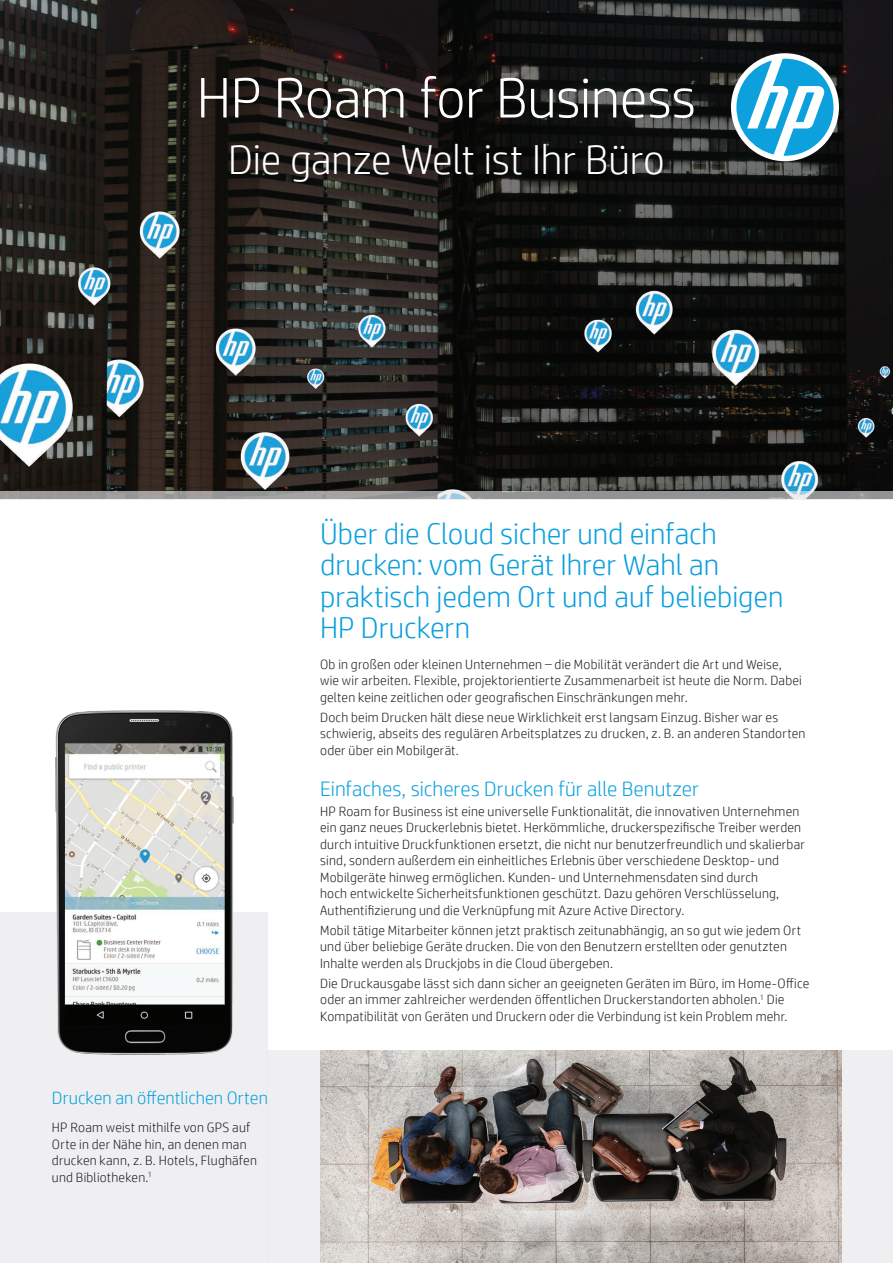
<style>
.page{position:relative;width:893px;height:1263px;background:#fff}
.page>*{position:absolute;margin:0;border:0;box-sizing:border-box;transform-origin:0 0}
.t1{font:300 57px "HP Simplified";letter-spacing:-.005em;color:#fff}
.t2{font:300 42px "HP Simplified";letter-spacing:-.005em;color:#fff}
.t3{font:300 30px/31.5px "HP Simplified";color:#0ca0dd}
.t4{font:300 21px "HP Simplified";color:#0ca0dd}
.t5{font:300 18px "HP Simplified";color:#0ca0dd}
.t6{font:300 13.5px/16.5px "HP Simplified";letter-spacing:.015em;color:#231f20}
</style>
<div class="page">
<div style="left:268px;top:1050px;width:625px;height:213px;background:#efeff1"></div>
<div style="left:0;top:912px;width:268px;height:351px;background:#efeff1"></div>
<img style="left:0;top:0;width:893px;height:491px">
<svg style="left:0;top:491px;width:893px;height:9px;background:#a5a5a6"></svg>
<img style="left:55px;top:710px;width:179px;height:345px">
<img style="left:320px;top:1050px;width:521px;height:213px">
<div style="left:731px;top:53px;width:108px;height:108px;background:#fff;border-radius:50%"></div>
<svg style="left:736px;top:59px;width:97px;height:97px"></svg>
<h1 class="t1" style="left:197px;top:60px;width:501px">HP Roam for Business</h1>
<h2 class="t2" style="left:228px;top:132px;width:438px">Die ganze Welt ist Ihr Büro</h2>
<h3 class="t5" style="left:52px;top:1085px;width:217px">Drucken an öffentlichen Orten</h3>
<p class="t6" style="left:52px;top:1119px;width:206px">HP Roam weist mithilfe von GPS auf<br>Orte in der Nähe hin, an denen man drucken kann, z. B. Hotels, Flughäfen und Bibliotheken.<sup>1</sup></p>
<h3 class="t3" style="left:320px;top:517px;width:465px">Über die Cloud sicher und einfach drucken: vom Gerät Ihrer Wahl an praktisch jedem Ort und auf beliebigen<br>HP Druckern</h3>
<p class="t6" style="left:320px;top:655px;width:483px">Ob in großen oder kleinen Unternehmen – die Mobilität verändert die Art und Weise, wie wir arbeiten. Flexible, projektorientierte Zusammenarbeit ist heute die Norm. Dabei gelten keine zeitlichen oder geografischen Einschränkungen mehr.</p>
<p class="t6" style="left:320px;top:708px;width:487px">Doch beim Drucken hält diese neue Wirklichkeit erst langsam Einzug. Bisher war es schwierig, abseits des regulären Arbeitsplatzes zu drucken, z. B. an anderen Standorten oder über ein Mobilgerät.</p>
<h3 class="t4" style="left:320px;top:775px;width:380px">Einfaches, sicheres Drucken für alle Benutzer</h3>
<p class="t6" style="left:320px;top:802px;width:486px">HP Roam for Business ist eine universelle Funktionalität, die innovativen Unternehmen ein ganz neues Druckerlebnis bietet. Herkömmliche, druckerspezifische Treiber werden durch intuitive Druckfunktionen ersetzt, die nicht nur benutzerfreundlich und skalierbar sind, sondern außerdem ein einheitliches Erlebnis über verschiedene Desktop- und Mobilgeräte hinweg ermöglichen. Kunden- und Unternehmensdaten sind durch<br>hoch entwickelte Sicherheitsfunktionen geschützt. Dazu gehören Verschlüsselung, Authentifizierung und die Verknüpfung mit Azure Active Directory.</p>
<p class="t6" style="left:320px;top:921px;width:482px">Mobil tätige Mitarbeiter können jetzt praktisch zeitunabhängig, an so gut wie jedem Ort und über beliebige Geräte drucken. Die von den Benutzern erstellten oder genutzten<br>Inhalte werden als Druckjobs in die Cloud übergeben.</p>
<p class="t6" style="left:320px;top:974px;width:491px">Die Druckausgabe lässt sich dann sicher an geeigneten Geräten im Büro, im Home-Office oder an immer zahlreicher werdenden öffentlichen Druckerstandorten abholen.<sup>1</sup> Die<br>Kompatibilität von Geräten und Druckern oder die Verbindung ist kein Problem mehr.</p>
</div>
